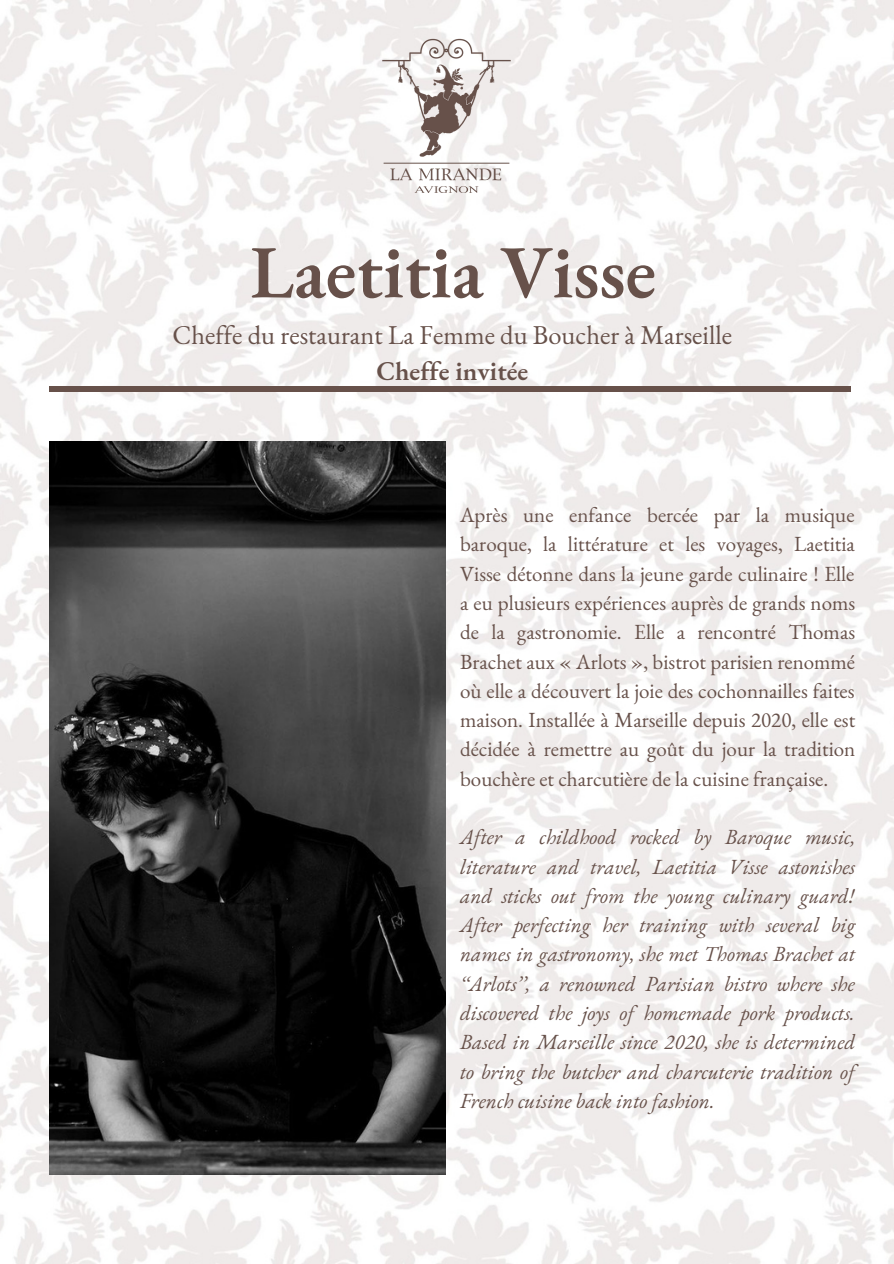
<style>
.page{position:relative;width:894px;height:1264px;background:#fff}
.page>*{position:absolute;margin:0;border:0;box-sizing:border-box;transform-origin:0 0}
.t1{font:600 75px "EB Garamond";color:#67514a}
.t2{font:26.55px "EB Garamond";color:#67514a}
.t3{font:600 26.55px "EB Garamond";color:#67514a}
.t4{font:21px/29.2px "EB Garamond";color:#67514a;text-align:justify}
.t5{font:italic 21px/29.2px "EB Garamond";color:#67514a;text-align:justify}
</style>
<div class="page">
<img style="left:0;top:0;width:893px;height:1263px">
<div style="left:49px;top:386px;width:801px;height:5px;background:#67514a"></div>
<img style="left:382px;top:38px;width:129px;height:154px">
<img style="left:49px;top:441px;width:397px;height:733px">
<h1 class="t1" style="left:250px;top:222px;width:407px">Laetitia Visse</h1>
<p class="t2" style="left:172px;top:317px;width:561px">Cheffe du restaurant La Femme du Boucher à Marseille</p>
<p class="t3" style="left:376px;top:353px;width:153px">Cheffe invitée</p>
<p class="t4" style="left:460px;top:500px;width:396px">Après une enfance bercée par la musique baroque, la littérature et les voyages, Laetitia Visse détonne dans la jeune garde culinaire ! Elle a eu plusieurs expériences auprès de grands noms de la gastronomie. Elle a rencontré Thomas Brachet aux « Arlots », bistrot parisien renommé où elle a découvert la joie des cochonnailles faites maison. Installée à Marseille depuis 2020, elle est décidée à remettre au goût du jour la tradition bouchère et charcutière de la cuisine française.</p>
<p class="t5" style="left:460px;top:822px;width:396px">After a childhood rocked by Baroque music, literature and travel, Laetitia Visse astonishes and sticks out from the young culinary guard!<br>After perfecting her training with several big names in gastronomy, she met Thomas Brachet at ‘‘Arlots’’, a renowned Parisian bistro where she discovered the joys of homemade pork products.<br>Based in Marseille since 2020, she is determined to bring the butcher and charcuterie tradition of French cuisine back into fashion.</p>
</div>
